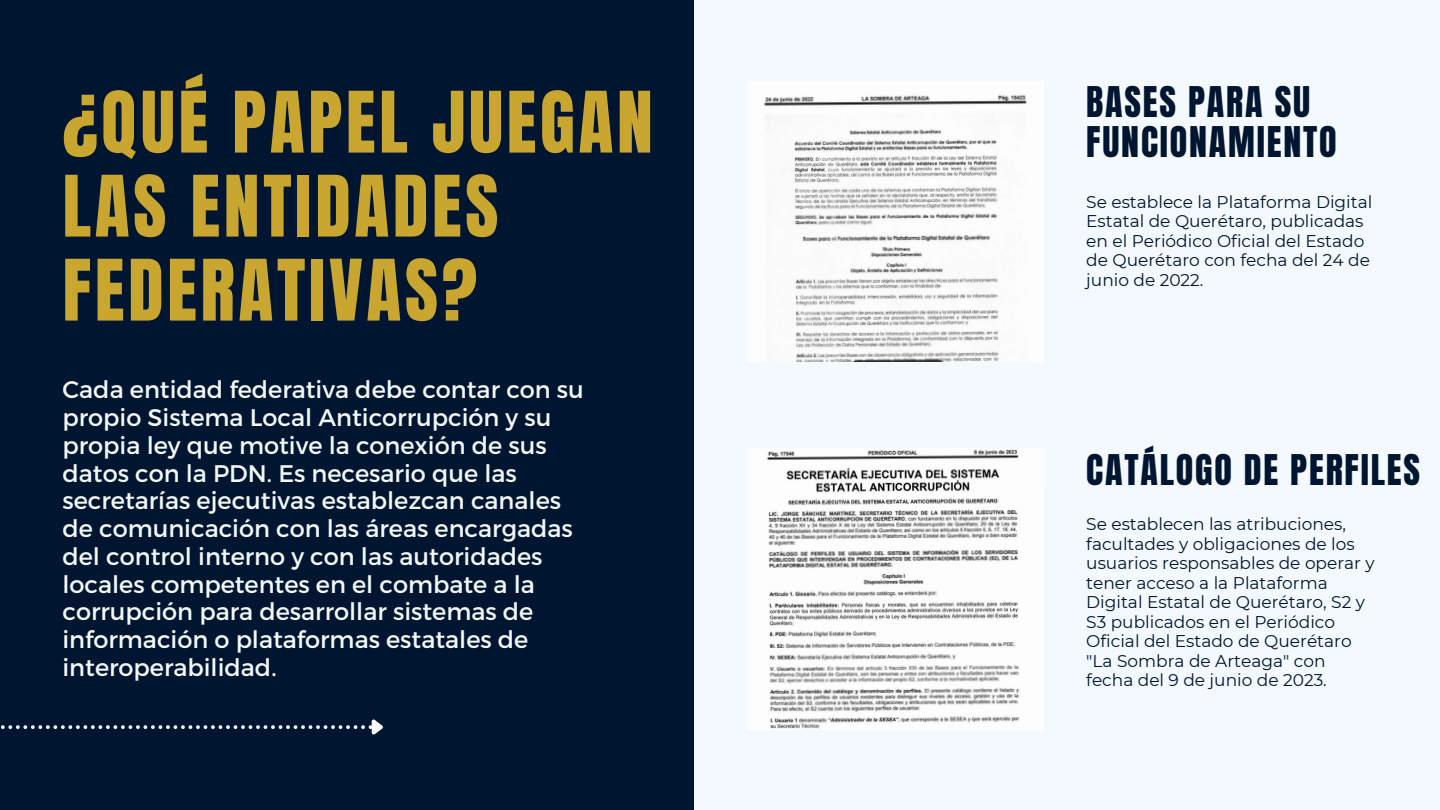
<style>
.page{position:relative;width:1440px;height:810px;background:#f4f8ff}
.page>*{position:absolute;margin:0;border:0;box-sizing:border-box;transform-origin:0 0}
.t1{font:72px/84px "Anton";letter-spacing:.05em;color:#c9a630}
.t2{font:36px/39.8px "Anton";letter-spacing:.05em;color:#001630}
.t3{font:24px/27.8px "Montserrat";color:#f4f8ff}
.t4{font:17px/19.5px "Montserrat";color:#001630}
</style>
<div class="page">
<img style="left:764px;top:95px;width:263px;height:267px">
<img style="left:766px;top:449px;width:254px;height:280px">
<div style="left:0;top:0;width:694px;height:810px;background:#001630"></div>
<svg style="left:1px;top:719px;width:382px;height:16px"></svg>
<p class="t1" style="left:63px;top:81px;width:592px">¿QUÉ PAPEL JUEGAN<br>LAS ENTIDADES<br>FEDERATIVAS?</p>
<p class="t3" style="left:63px;top:375px;width:523px">Cada entidad federativa debe contar con su propio Sistema Local Anticorrupción y su propia ley que motive la conexión de sus datos con la PDN. Es necesario que las secretarías ejecutivas establezcan canales de comunicación con las áreas encargadas del control interno y con las autoridades locales competentes en el combate a la corrupción para desarrollar sistemas de información o plataformas estatales de interoperabilidad.</p>
<p class="t2" style="left:1086px;top:82px;width:252px">BASES PARA SU<br>FUNCIONAMIENTO</p>
<p class="t4" style="left:1086px;top:192px;width:288px">Se establece la Plataforma Digital<br>Estatal de Querétaro, publicadas en el Periódico Oficial del Estado de Querétaro con fecha del 24 de junio de 2022.</p>
<p class="t2" style="left:1086px;top:450px;width:335px">CATÁLOGO DE PERFILES</p>
<p class="t4" style="left:1086px;top:514px;width:290px">Se establecen las atribuciones, facultades y obligaciones de los usuarios responsables de operar y tener acceso a la Plataforma<br>Digital Estatal de Querétaro, S2 y<br>S3 publicados en el Periódico<br>Oficial del Estado de Querétaro "La Sombra de Arteaga" con fecha del 9 de junio de 2023.</p>
</div>
